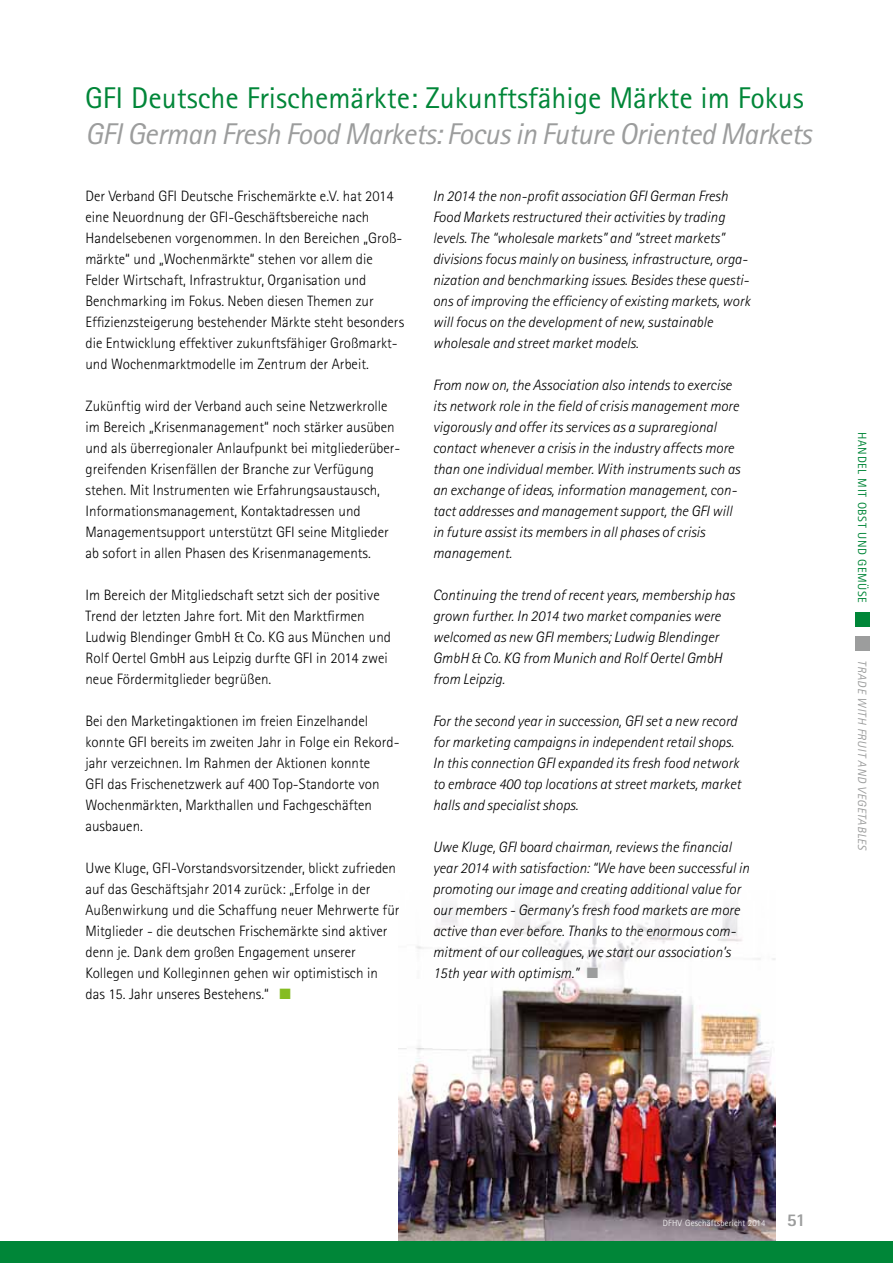
<style>
.page{position:relative;width:893px;height:1263px;background:#fff}
.page>*{position:absolute;margin:0;border:0;box-sizing:border-box;transform-origin:0 0}
.t1{font:italic 30px "Rotis Sans Serif";letter-spacing:-.02em;color:#9c9d9d}
.t2{font:30px "Rotis Sans Serif";color:#008638}
.t3{font:300 15px/21px "Rotis Sans Serif";color:#000}
.t4{font:italic 300 15px/21px "Rotis Sans Serif";color:#000}
.t5{font:italic 12px "Rotis Sans Serif";color:#9c9d9d}
.t6{font:12px "Rotis Sans Serif";letter-spacing:.05em;color:#008638}
.t7{font:300 9px "Rotis Sans Serif";letter-spacing:.02em;color:#fff}
.s1{color:#85bc22}
.s2{color:#9c9d9d}
.s3{font-weight:800;font-size:18px;color:#9c9d9d}
</style>
<div class="page">
<img style="left:398px;top:896px;width:378px;height:346px">
<div style="left:855px;top:636px;width:15px;height:15px;background:#9c9d9d"></div>
<div style="left:855px;top:612px;width:15px;height:15px;background:#008638"></div>
<div style="left:0;top:1242px;width:893px;height:21px;background:#008638"></div>
<h1 class="t2" style="left:85px;top:80px;width:720px">GFI Deutsche Frischemärkte: Zukunftsfähige Märkte im Fokus</h1>
<h1 class="t1" style="left:85px;top:116px;width:728px">GFI German Fresh Food Markets: Focus in Future Oriented Markets</h1>
<p class="t3" style="left:85px;top:186px;width:320px">Der Verband GFI Deutsche Frischemärkte e.V. hat 2014 eine Neuordnung der GFI-Geschäftsbereiche nach Handelsebenen vorgenommen. In den Bereichen „Groß&shy;märkte“ und „Wochenmärkte“ stehen vor allem die Felder Wirtschaft, Infrastruktur, Organisation und Benchmarking im Fokus. Neben diesen Themen zur Effizienzsteigerung bestehender Märkte steht besonders die Entwicklung effektiver zukunftsfähiger Großmarkt&shy;und Wochenmarktmodelle im Zentrum der Arbeit.</p>
<p class="t3" style="left:85px;top:396px;width:316px">Zukünftig wird der Verband auch seine Netzwerkrolle im Bereich „Krisenmanagement“ noch stärker ausüben und als überregionaler Anlaufpunkt bei mitgliederüber&shy;greifenden Krisenfällen der Branche zur Verfügung stehen. Mit Instrumenten wie Erfahrungsaustausch, Informationsmanagement, Kontaktadressen und Managementsupport unterstützt GFI seine Mitglieder ab sofort in allen Phasen des Krisenmanagements.</p>
<p class="t3" style="left:85px;top:585px;width:307px">Im Bereich der Mitgliedschaft setzt sich der positive Trend der letzten Jahre fort. Mit den Marktfirmen Ludwig Blendinger GmbH &amp; Co. KG aus München und Rolf Oertel GmbH aus Leipzig durfte GFI in 2014 zwei neue Fördermitglieder begrüßen.</p>
<p class="t3" style="left:85px;top:711px;width:316px">Bei den Marketingaktionen im freien Einzelhandel konnte GFI bereits im zweiten Jahr in Folge ein Rekord&shy;jahr verzeichnen. Im Rahmen der Aktionen konnte<br>GFI das Frischenetzwerk auf 400 Top-Standorte von Wochenmärkten, Markthallen und Fachgeschäften ausbauen.</p>
<p class="t3" style="left:85px;top:858px;width:316px">Uwe Kluge, GFI-Vorstandsvorsitzender, blickt zufrieden auf das Geschäftsjahr 2014 zurück: „Erfolge in der Außenwirkung und die Schaffung neuer Mehrwerte für Mitglieder - die deutschen Frischemärkte sind aktiver denn je. Dank dem großen Engagement unserer Kollegen und Kolleginnen gehen wir optimistisch in das 15. Jahr unseres Bestehens.“ <span class="s1">■</span></p>
<p class="t4" style="left:433px;top:185px;width:319px">In 2014 the non-profit association GFI German Fresh Food Markets restructured their activities by trading levels. The “wholesale markets” and “street markets” divisions focus mainly on business, infrastructure, orga&shy;nization and benchmarking issues. Besides these questi&shy;ons of improving the efficiency of existing markets, work will focus on the development of new, sustainable wholesale and street market models.</p>
<p class="t4" style="left:433px;top:374px;width:309px">From now on, the Association also intends to exercise its network role in the field of crisis management more vigorously and offer its services as a supraregional contact whenever a crisis in the industry affects more than one individual member. With instruments such as an exchange of ideas, information management, con&shy;tact addresses and management support, the GFI will in future assist its members in all phases of crisis management.</p>
<p class="t4" style="left:433px;top:584px;width:303px">Continuing the trend of recent years, membership has grown further. In 2014 two market companies were welcomed as new GFI members; Ludwig Blendinger GmbH &amp; Co. KG from Munich and Rolf Oertel GmbH from Leipzig.</p>
<p class="t4" style="left:433px;top:710px;width:310px">For the second year in succession, GFI set a new record for marketing campaigns in independent retail shops.<br>In this connection GFI expanded its fresh food network to embrace 400 top locations at street markets, market halls and specialist shops.</p>
<p class="t4" style="left:433px;top:836px;width:318px">Uwe Kluge, GFI board chairman, reviews the financial year 2014 with satisfaction: “We have been successful in promoting our image and creating additional value for our members - Germany’s fresh food markets are more active than ever before. Thanks to the enormous com&shy;mitment of our colleagues, we start our association’s 15th year with optimism.” <span class="s2">■</span></p>
<p class="t6" style="left:869px;top:432px;width:171px;rotate:90deg">Handel mit obst und GEmüse</p>
<p class="t5" style="left:869px;top:660px;width:191px;rotate:90deg">Tradewith fruitandvegetables</p>
<p class="t7" style="left:663px;top:1218px;width:144px">DFHV Geschäftsbericht 2014 <span class="s3">51</span></p>
</div>
